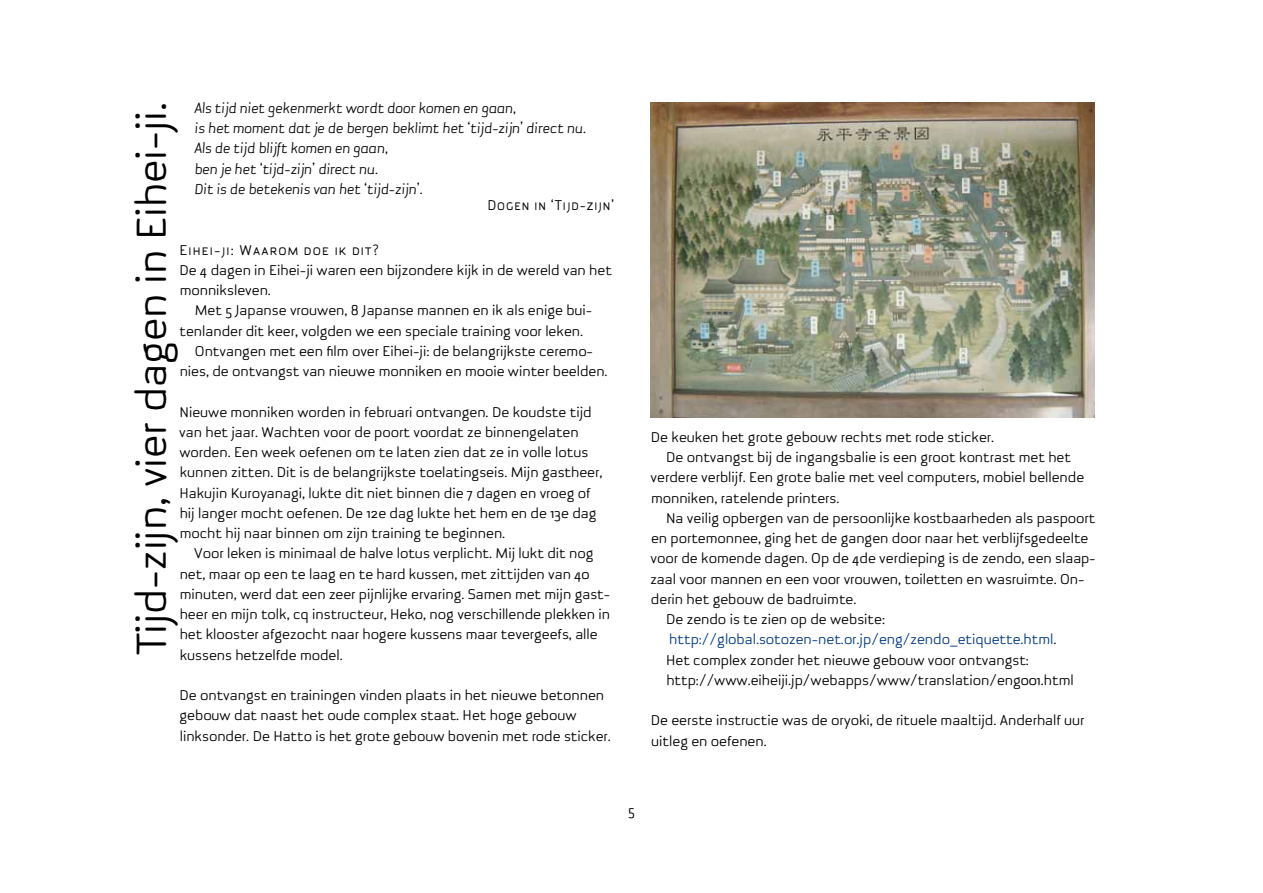
<style>
.page{position:relative;width:1263px;height:893px;background:#fff}
.page>*{position:absolute;margin:0;border:0;box-sizing:border-box;transform-origin:0 0}
.t1{font:45px "Suomi";color:#000}
.t2{font:15.3px/20.2px "Suomi";color:#000}
.t3{font:italic 15.3px/20.2px "Suomi";color:#000;scale:.96 1}
.t4{font:15.3px "Suomi";color:#003882}
.t5{font:15.3px "Suomi Small Caps";letter-spacing:.075em;color:#000}
.t6{font:15.3px "Suomi Small Caps";letter-spacing:.075em;color:#000;scale:.96 1}
.s1{color:#000}
</style>
<div class="page">
<img style="left:651px;top:102px;width:444px;height:316px">
<p class="t3" style="left:194px;top:98px;width:409px">Als tijd niet gekenmerkt wordt door komen en gaan,<br>is het moment dat je de bergen beklimt het ‘tijd-zijn’ direct nu.<br>Als de tijd blijft komen en gaan,<br>ben je het ‘tijd-zijn’ direct nu.<br>Dit is de betekenis van het ‘tijd-zijn’.</p>
<p class="t6" style="left:487px;top:195px;width:134px">Dogen in ‘Tijd-zijn’</p>
<p class="t5" style="left:179px;top:240px;width:201px">Eihei-ji: Waarom doe ik dit?</p>
<p class="t2" style="left:179px;top:260px;width:434px">De 4 dagen in Eihei-ji waren een bijzondere kijk in de wereld van het monniksleven.</p>
<p class="t2" style="left:195px;top:301px;width:399px">Met 5 Japanse vrouwen, 8 Japanse mannen en ik als enige bui-</p>
<p class="t2" style="left:180px;top:321px;width:405px">tenlander dit keer, volgden we een speciale training voor leken.</p>
<p class="t2" style="left:195px;top:341px;width:400px">Ontvangen met een film over Eihei-ji: de belangrijkste ceremo-</p>
<p class="t2" style="left:180px;top:362px;width:429px">nies, de ontvangst van nieuwe monniken en mooie winter beelden.</p>
<p class="t2" style="left:179px;top:402px;width:425px">Nieuwe monniken worden in februari ontvangen. De koudste tijd van het jaar. Wachten voor de poort voordat ze binnengelaten worden. Een week oefenen om te laten zien dat ze in volle lotus kunnen zitten. Dit is de belangrijkste toelatingseis. Mijn gastheer, Hakujin Kuroyanagi, lukte dit niet binnen die 7 dagen en vroeg of hij langer mocht oefenen. De 12e dag lukte het hem en de 13e dag mocht hij naar binnen om zijn training te beginnen.</p>
<p class="t2" style="left:180px;top:544px;width:432px;text-indent:15px">Voor leken is minimaal de halve lotus verplicht. Mij lukt dit nog net, maar op een te laag en te hard kussen, met zittijden van 40 minuten, werd dat een zeer pijnlijke ervaring. Samen met mijn gast&shy;heer en mijn tolk, cq instructeur, Heko, nog verschillende plekken in het klooster afgezocht naar hogere kussens maar tevergeefs, alle kussens hetzelfde model.</p>
<p class="t2" style="left:179px;top:686px;width:433px">De ontvangst en trainingen vinden plaats in het nieuwe betonnen gebouw dat naast het oude complex staat. Het hoge gebouw linksonder. De Hatto is het grote gebouw bovenin met rode sticker.</p>
<h1 class="t1" style="left:125px;top:655px;width:554px;rotate:-90deg">Tijd-zijn, vier dagen in Eihei-ji.</h1>
<p class="t2" style="left:651px;top:427px;width:345px">De keuken het grote gebouw rechts met rode sticker.</p>
<p class="t2" style="left:666px;top:448px;width:406px">De ontvangst bij de ingangsbalie is een groot kontrast met het</p>
<p class="t2" style="left:650px;top:468px;width:435px">verdere verblijf. Een grote balie met veel computers, mobiel bellende</p>
<p class="t2" style="left:651px;top:488px;width:190px">monniken, ratelende printers.</p>
<p class="t2" style="left:666px;top:508px;width:431px">Na veilig opbergen van de persoonlijke kostbaarheden als paspoort</p>
<p class="t2" style="left:651px;top:529px;width:439px">en portemonnee, ging het de gangen door naar het verblijfsgedeelte</p>
<p class="t2" style="left:650px;top:549px;width:447px">voor de komende dagen. Op de 4de verdieping is de zendo, een slaap-</p>
<p class="t2" style="left:650px;top:569px;width:436px">zaal voor mannen en een voor vrouwen, toiletten en wasruimte. On-</p>
<p class="t2" style="left:651px;top:589px;width:207px">derin het gebouw de badruimte.</p>
<p class="t2" style="left:666px;top:610px;width:220px">De zendo is te zien op de website:</p>
<p class="t4" style="left:669px;top:630px;width:389px">http://global.sotozen-net.or.jp/eng/zendo_etiquette.html<span class="s1">.</span></p>
<p class="t2" style="left:666px;top:650px;width:364px">Het complex zonder het nieuwe gebouw voor ontvangst:</p>
<p class="t2" style="left:666px;top:670px;width:409px">http://www.eiheiji.jp/webapps/www/translation/eng001.html</p>
<p class="t2" style="left:651px;top:711px;width:435px">De eerste instructie was de oryoki, de rituele maaltijd. Anderhalf uur uitleg en oefenen.</p>
<p class="t2" style="left:628px;top:800px;width:8px">5</p>
</div>
